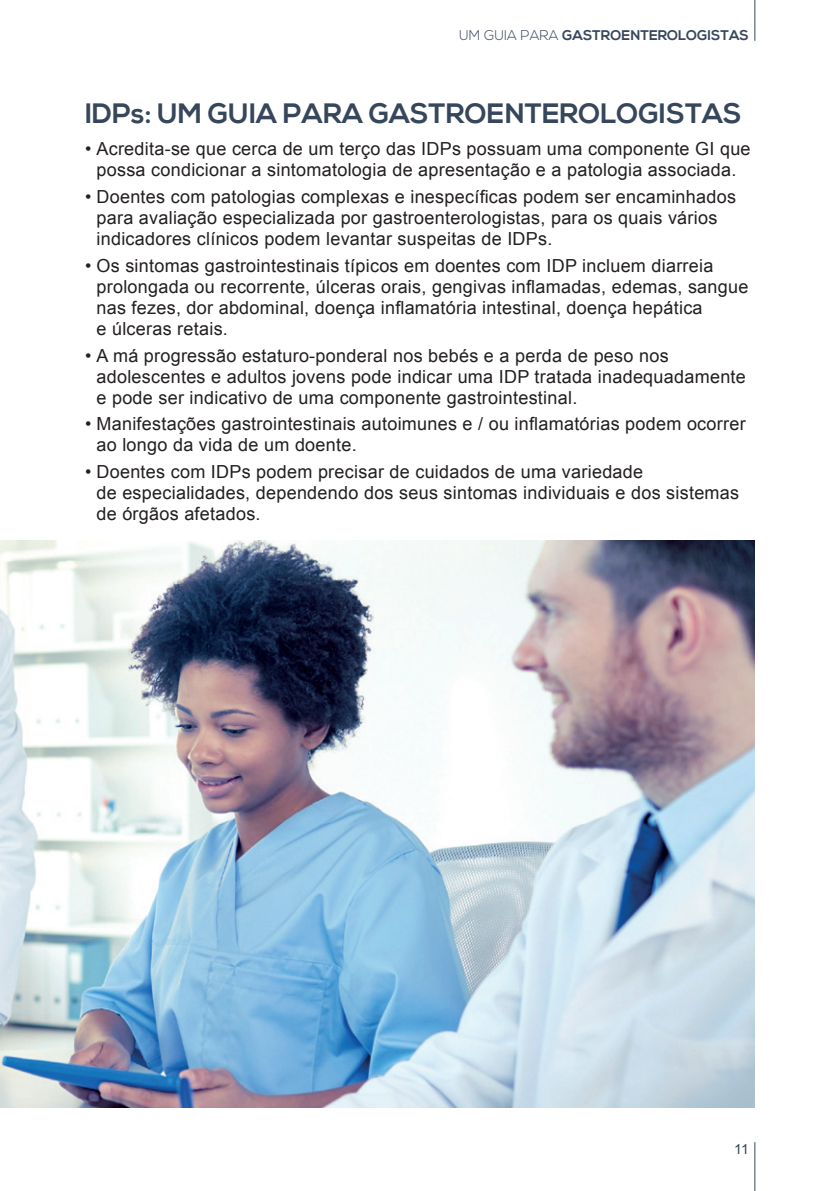
<style>
.page{position:relative;width:840px;height:1191px;background:#fff}
.page>*{position:absolute;margin:0;border:0;box-sizing:border-box;transform-origin:0 0}
.titulo{font:700 28px "Nexa";color:#36465b}
.txt{font:18px/21px "Arial";letter-spacing:.015em;color:#231f20}
.t1{font:700 14px "Nexa";color:#36465b}
.t2{font:14px "Arial";color:#36465b}
.s1{font-weight:300}
</style>
<div class="page">
<hr style="left:754px;top:1142px;width:1px;height:49px;background:#36465b">
<hr style="left:754px;top:0;width:1px;height:41px;background:#36465b">
<img style="left:0;top:540px;width:754px;height:567px">
<p class="t1" style="left:459px;top:27px;width:291px"><span class="s1">UM GUIA PARA</span> GASTROENTEROLOGISTAS</p>
<p class="titulo" style="left:85px;top:97px;width:657px">IDPs: UM GUIA PARA GASTROENTEROLOGISTAS</p>
<p class="txt" style="left:85px;top:139px;width:666px;text-align:center">• Acredita-se que cerca de um terço das IDPs possuam uma componente GI que possa condicionar a sintomatologia de apresentação e a patologia associada.</p>
<p class="txt" style="left:96px;top:186px;width:640px;text-indent:-11px">• Doentes com patologias complexas e inespecíficas podem ser encaminhados para avaliação especializada por gastroenterologistas, para os quais vários indicadores clínicos podem levantar suspeitas de IDPs.</p>
<p class="txt" style="left:96px;top:255px;width:653px;text-indent:-11px">• Os sintomas gastrointestinais típicos em doentes com IDP incluem diarreia prolongada ou recorrente, úlceras orais, gengivas inflamadas, edemas, sangue nas fezes, dor abdominal, doença inflamatória intestinal, doença hepática<br>e úlceras retais.</p>
<p class="txt" style="left:96px;top:345px;width:650px;text-indent:-11px">• A má progressão estaturo-ponderal nos bebés e a perda de peso nos adolescentes e adultos jovens pode indicar uma IDP tratada inadequadamente e pode ser indicativo de uma componente gastrointestinal.</p>
<p class="txt" style="left:96px;top:413px;width:650px;text-indent:-11px">• Manifestações gastrointestinais autoimunes e / ou inflamatórias podem ocorrer ao longo da vida de um doente.</p>
<p class="txt" style="left:96px;top:461px;width:644px;text-indent:-11px">• Doentes com IDPs podem precisar de cuidados de uma variedade<br>de especialidades, dependendo dos seus sintomas individuais e dos sistemas de órgãos afetados.</p>
<p class="t2" style="left:733px;top:1140px;width:16px">11</p>
</div>
